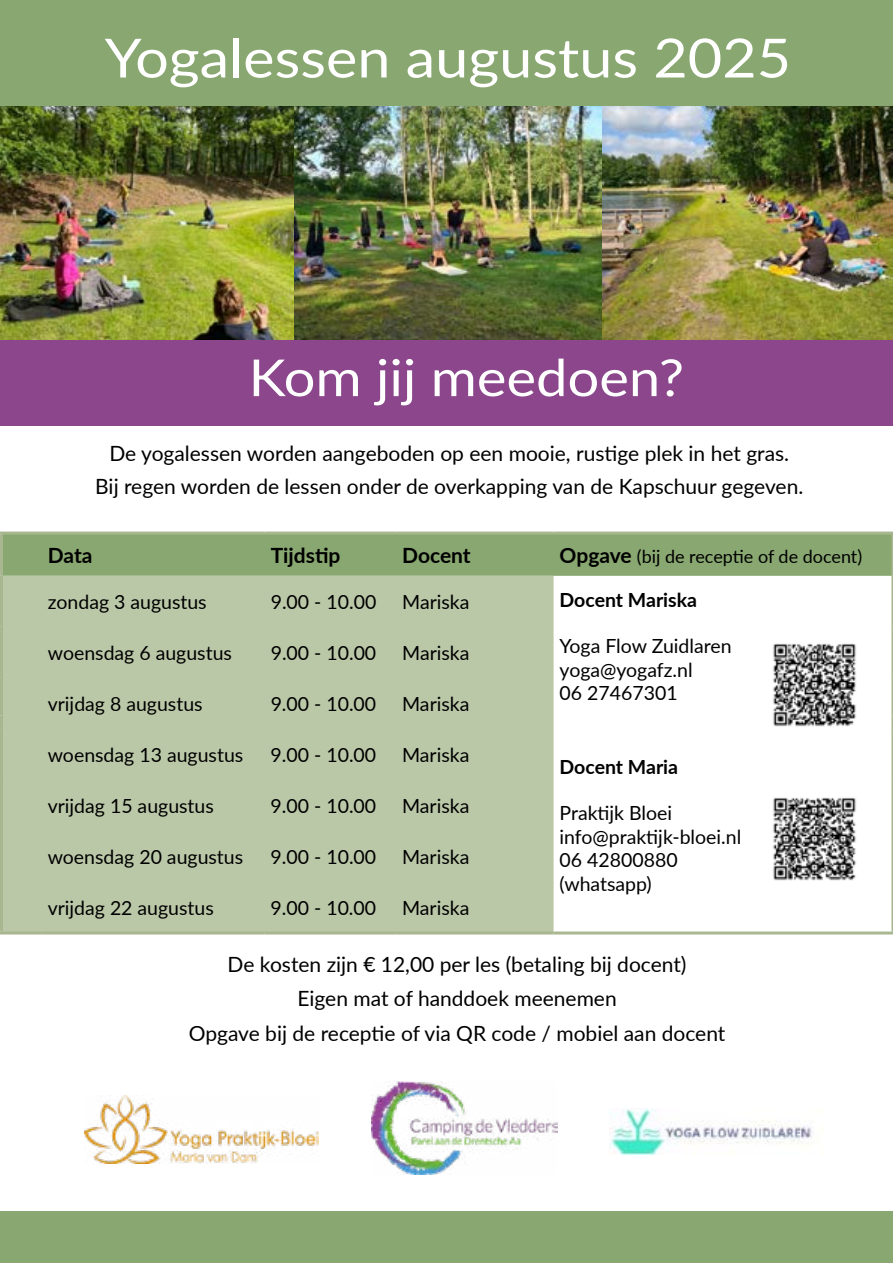
<style>
.page{position:relative;width:893px;height:1263px;background:#fff}
.page>*{position:absolute;margin:0;border:0;box-sizing:border-box;transform-origin:0 0}
.t1{font:54px "Lato";color:#fff;scale:1.1 1}
.t2{font:51px "Lato";color:#fff;scale:1.1 1}
.t3{font:21px/34.5px "Lato";color:#000;text-align:center}
.t4{font:700 21px "Lato";color:#000}
.t5{font:19.5px/23.4px "Lato";color:#000}
.t6{font:700 19.5px "Lato";color:#000}
.t7{font:18px "Lato";color:#000}
.s1{font-weight:700;font-size:21px}
</style>
<div class="page">
<div style="left:0;top:0;width:893px;height:106px;background:#89a770"></div>
<img style="left:0;top:106px;width:295px;height:234px">
<img style="left:601px;top:106px;width:292px;height:234px">
<img style="left:295px;top:106px;width:306px;height:234px">
<div style="left:0;top:340px;width:893px;height:85px;background:#8b468c"></div>
<div style="left:0;top:1212px;width:893px;height:51px;background:#89a770"></div>
<img style="left:371px;top:1081px;width:186px;height:93px">
<img style="left:610px;top:1108px;width:203px;height:46px">
<img style="left:84px;top:1096px;width:235px;height:67px">
<div style="left:3px;top:534px;width:888px;height:42px;background:#89a770"></div>
<div style="left:3px;top:576px;width:551px;height:355px;background:#bbc8a8"></div>
<hr style="left:0;top:531px;width:42px;height:3px;background:#a9b790">
<hr style="left:0;top:534px;width:3px;height:42px;background:#a9b790">
<hr style="left:42px;top:531px;width:223px;height:3px;background:#a9b790">
<hr style="left:265px;top:531px;width:131px;height:3px;background:#a9b790">
<hr style="left:396px;top:531px;width:158px;height:3px;background:#a9b790">
<hr style="left:554px;top:531px;width:339px;height:3px;background:#a9b790">
<hr style="left:891px;top:534px;width:2px;height:42px;background:#a9b790">
<hr style="left:891px;top:576px;width:2px;height:51px;background:#a9b790">
<hr style="left:891px;top:627px;width:2px;height:51px;background:#a9b790">
<hr style="left:0;top:678px;width:3px;height:37px;background:#a9b790">
<hr style="left:891px;top:678px;width:2px;height:37px;background:#a9b790">
<hr style="left:0;top:715px;width:3px;height:14px;background:#a9b790">
<svg style="left:891px;top:715px;width:2px;height:14px"></svg>
<hr style="left:0;top:729px;width:3px;height:51px;background:#a9b790">
<hr style="left:891px;top:729px;width:2px;height:51px;background:#a9b790">
<hr style="left:891px;top:780px;width:2px;height:51px;background:#a9b790">
<hr style="left:891px;top:831px;width:2px;height:51px;background:#a9b790">
<hr style="left:891px;top:882px;width:2px;height:49px;background:#a9b790">
<hr style="left:554px;top:931px;width:339px;height:3px;background:#a9b790">
<hr style="left:42px;top:931px;width:223px;height:3px;background:#a9b790">
<hr style="left:0;top:780px;width:3px;height:51px;background:#a9b790">
<hr style="left:0;top:831px;width:3px;height:51px;background:#a9b790">
<hr style="left:0;top:882px;width:3px;height:49px;background:#a9b790">
<hr style="left:0;top:931px;width:42px;height:3px;background:#a9b790">
<hr style="left:265px;top:931px;width:131px;height:3px;background:#a9b790">
<hr style="left:396px;top:931px;width:158px;height:3px;background:#a9b790">
<hr style="left:0;top:576px;width:3px;height:51px;background:#a9b790">
<hr style="left:0;top:627px;width:3px;height:51px;background:#a9b790">
<img style="left:773px;top:643px;width:83px;height:84px">
<img style="left:773px;top:797px;width:83px;height:84px">
<h1 class="t1" style="left:105px;top:19px;width:626px">Yogalessen augustus 2025</h1>
<h2 class="t2" style="left:249px;top:341px;width:397px">Kom jij meedoen?</h2>
<p class="t3" style="left:95px;top:436px;width:710px;line-height:33px">De yogalessen worden aangeboden op een mooie, rustige plek in het gras.<br>Bij regen worden de lessen onder de overkapping van de Kapschuur gegeven.</p>
<p class="t4" style="left:48px;top:540px;width:46px">Data</p>
<p class="t4" style="left:271px;top:540px;width:71px">Tijdstip</p>
<p class="t4" style="left:402px;top:540px;width:70px">Docent</p>
<p class="t7" style="left:560px;top:543px;width:304px"><span class="s1">Opgave</span> (bij de receptie of de docent)</p>
<p class="t5" style="left:48px;top:589px;width:160px">zondag 3 augustus</p>
<p class="t5" style="left:271px;top:589px;width:107px">9.00 - 10.00</p>
<p class="t5" style="left:402px;top:589px;width:69px">Mariska</p>
<p class="t6" style="left:560px;top:585px;width:139px">Docent Mariska</p>
<p class="t5" style="left:560px;top:634px;width:174px">Yoga Flow Zuidlaren yoga@yogafz.nl<br>06 27467301</p>
<p class="t5" style="left:48px;top:641px;width:186px">woensdag 6 augustus</p>
<p class="t5" style="left:271px;top:641px;width:107px">9.00 - 10.00</p>
<p class="t5" style="left:402px;top:641px;width:69px">Mariska</p>
<p class="t5" style="left:48px;top:692px;width:156px">vrijdag 8 augustus</p>
<p class="t5" style="left:271px;top:692px;width:107px">9.00 - 10.00</p>
<p class="t5" style="left:402px;top:692px;width:69px">Mariska</p>
<p class="t5" style="left:48px;top:743px;width:197px">woensdag 13 augustus</p>
<p class="t5" style="left:271px;top:743px;width:107px">9.00 - 10.00</p>
<p class="t5" style="left:402px;top:743px;width:69px">Mariska</p>
<p class="t5" style="left:48px;top:794px;width:168px">vrijdag 15 augustus</p>
<p class="t5" style="left:271px;top:794px;width:107px">9.00 - 10.00</p>
<p class="t5" style="left:402px;top:794px;width:69px">Mariska</p>
<p class="t5" style="left:48px;top:845px;width:197px">woensdag 20 augustus</p>
<p class="t5" style="left:271px;top:845px;width:107px">9.00 - 10.00</p>
<p class="t5" style="left:402px;top:845px;width:69px">Mariska</p>
<p class="t5" style="left:48px;top:896px;width:168px">vrijdag 22 augustus</p>
<p class="t5" style="left:271px;top:896px;width:107px">9.00 - 10.00</p>
<p class="t5" style="left:402px;top:896px;width:69px">Mariska</p>
<p class="t6" style="left:559px;top:752px;width:120px">Docent Maria</p>
<p class="t5" style="left:559px;top:801px;width:183px">Praktijk Bloei info@praktijk-bloei.nl<br>06 42800880 (whatsapp)</p>
<p class="t3" style="left:189px;top:946px;width:538px">De kosten zijn € 12,00 per les (betaling bij docent)<br>Eigen mat of handdoek meenemen<br>Opgave bij de receptie of via QR code / mobiel aan docent</p>
</div>
